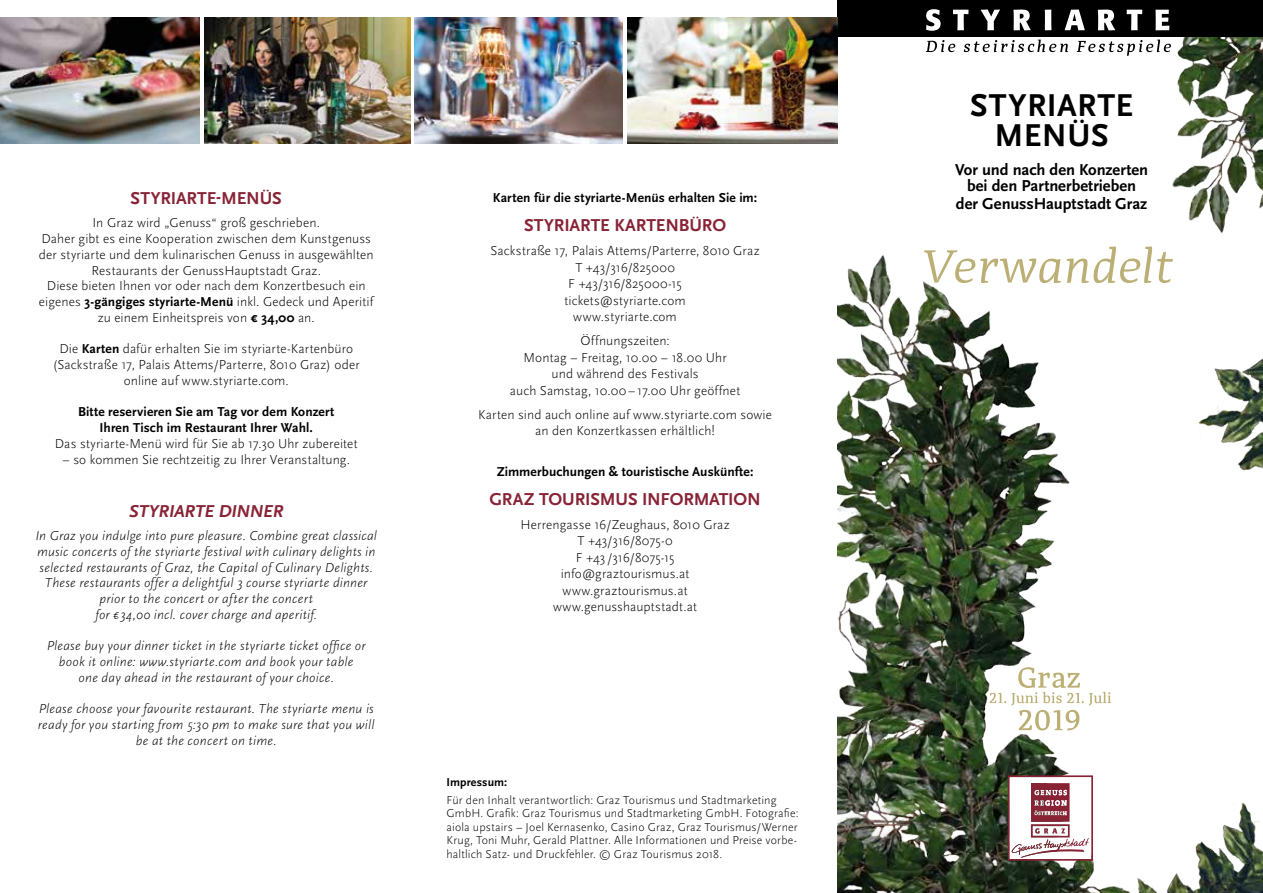
<style>
.page{position:relative;width:1263px;height:893px;background:#fff}
.page>*{position:absolute;margin:0;border:0;box-sizing:border-box;transform-origin:0 0}
.t1{font:700 33px/30px "Scala Sans OT";letter-spacing:.015em;color:#000;text-align:center}
.t2{font:700 18px "Scala Sans OT";letter-spacing:-.01em;color:#882336}
.t3{font:italic 700 18px "Scala Sans OT";letter-spacing:-.01em;color:#882336}
.t4{font:700 16.5px/16.5px "Scala Sans OT";color:#000;text-align:center}
.t5{font:300 13.5px/16.5px "Scala Sans OT";letter-spacing:.01em;color:#000;text-align:center}
.t6{font:italic 300 13.5px/15.8px "Scala Sans OT";letter-spacing:.015em;color:#000;text-align:center}
.t7{font:700 13.5px/15.8px "Scala Sans OT";letter-spacing:.005em;color:#000;text-align:center}
.t8{font:300 12px/13.5px "Scala Sans OT";letter-spacing:.015em;color:#000}
.t9{font:700 12px "Scala Sans OT";letter-spacing:.005em;color:#000}
.s1{font-weight:700}
</style>
<div class="page">
<img style="left:1170px;top:36px;width:93px;height:198px">
<svg style="left:926px;top:40px;width:245px;height:16px"></svg>
<div style="left:838px;top:0;width:425px;height:36px;background:#000"></div>
<svg style="left:926px;top:9px;width:243px;height:22px"></svg>
<img style="left:1140px;top:802px;width:123px;height:91px">
<img style="left:1198px;top:358px;width:65px;height:113px">
<img style="left:838px;top:255px;width:302px;height:638px">
<svg style="left:924px;top:247px;width:249px;height:36px"></svg>
<svg style="left:989px;top:667px;width:122px;height:63px"></svg>
<img style="left:627px;top:17px;width:211px;height:127px">
<svg style="left:1008px;top:775px;width:85px;height:86px"></svg>
<img style="left:204px;top:17px;width:206px;height:127px">
<img style="left:0;top:17px;width:200px;height:127px">
<img style="left:415px;top:17px;width:208px;height:127px">
<h2 class="t2" style="left:131px;top:188px;width:153px">STYRIARTE-MENÜS</h2>
<p class="t5" style="left:39px;top:215px;width:336px;line-height:15.8px">In Graz wird „Genuss“ groß geschrieben.<br>Daher gibt es eine Kooperation zwischen dem Kunstgenuss der styriarte und dem kulinarischen Genuss in ausgewählten Restaurants der GenussHauptstadt Graz.<br>Diese bieten Ihnen vor oder nach dem Konzertbesuch ein eigenes <span class="s1">3-gängiges styriarte-Menü</span> inkl. Gedeck und Aperitif zu einem Einheitspreis von <span class="s1">€ 34,00</span> an.</p>
<p class="t5" style="left:53px;top:341px;width:308px;line-height:15.8px">Die <span class="s1">Karten</span> dafür erhalten Sie im styriarte-Kartenbüro (Sackstraße 17, Palais Attems/Parterre, 8010 Graz) oder online auf www.styriarte.com.</p>
<p class="t7" style="left:78px;top:404px;width:258px">Bitte reservieren Sie am Tag vor dem Konzert<br>Ihren Tisch im Restaurant Ihrer Wahl.</p>
<p class="t5" style="left:55px;top:436px;width:304px">Das styriarte-Menü wird für Sie ab 17.30 Uhr zubereitet</p>
<p class="t5" style="left:63px;top:451px;width:289px">– so kommen Sie rechtzeitig zu Ihrer Veranstaltung.</p>
<h2 class="t3" style="left:129px;top:501px;width:156px">STYRIARTE DINNER</h2>
<p class="t6" style="left:35px;top:528px;width:343px">In Graz you indulge into pure pleasure. Combine great classical music concerts of the styriarte festival with culinary delights in selected restaurants of Graz, the Capital of Culinary Delights.<br>These restaurants offer a delightful 3 course styriarte dinner prior to the concert or after the concert<br>for €34,00 incl. cover charge and aperitif.</p>
<p class="t6" style="left:47px;top:638px;width:320px">Please buy your dinner ticket in the styriarte ticket office or book it online: www.styriarte.com and book your table<br>one day ahead in the restaurant of your choice.</p>
<p class="t6" style="left:38px;top:701px;width:338px">Please choose your favourite restaurant. The styriarte menu is ready for you starting from 5:30 pm to make sure that you will be at the concert on time.</p>
<p class="t7" style="left:493px;top:190px;width:266px">Karten für die styriarte-Menüs erhalten Sie im:</p>
<h2 class="t2" style="left:524px;top:215px;width:204px">STYRIARTE KARTENBÜRO</h2>
<p class="t5" style="left:490px;top:243px;width:271px">Sackstraße 17, Palais Attems/Parterre, 8010 Graz<br>T +43/316/825000<br>F +43/316/825000-15<br>tickets@styriarte.com<br>www.styriarte.com</p>
<p class="t5" style="left:510px;top:333px;width:232px">Öffnungszeiten:<br>Montag – Freitag, 10.00 – 18.00 Uhr<br>und während des Festivals<br>auch Samstag, 10.00– 17.00 Uhr geöffnet</p>
<p class="t5" style="left:478px;top:406px;width:295px">Karten sind auch online auf www.styriarte.com sowie an den Konzertkassen erhältlich!</p>
<p class="t7" style="left:497px;top:463px;width:258px">Zimmerbuchungen &amp; touristische Auskünfte:</p>
<h2 class="t2" style="left:489px;top:489px;width:273px">GRAZ TOURISMUS INFORMATION</h2>
<p class="t5" style="left:520px;top:516px;width:211px">Herrengasse 16/Zeughaus, 8010 Graz<br>T +43/316/8075-0<br>F +43 /316/8075-15 info@graztourismus.at www.graztourismus.at www.genusshauptstadt.at</p>
<p class="t9" style="left:446px;top:775px;width:62px">Impressum:</p>
<p class="t8" style="left:446px;top:793px;width:354px">Für den Inhalt verantwortlich: Graz Tourismus und Stadtmarketing GmbH. Grafik: Graz Tourismus und Stadtmarketing GmbH. Fotografie: aiola upstairs – Joel Kernasenko, Casino Graz, Graz Tourismus/Werner Krug, Toni Muhr, Gerald Plattner. Alle Informationen und Preise vorbe&shy;haltlich Satz- und Druckfehler. © Graz Tourismus 2018.</p>
<h1 class="t1" style="left:970px;top:90px;width:165px">STYRIARTE<br>MENÜS</h1>
<p class="t4" style="left:955px;top:162px;width:195px">Vor und nach den Konzerten bei den Partnerbetrieben</p>
<p class="t4" style="left:956px;top:196px;width:193px">der GenussHauptstadt Graz</p>
</div>
